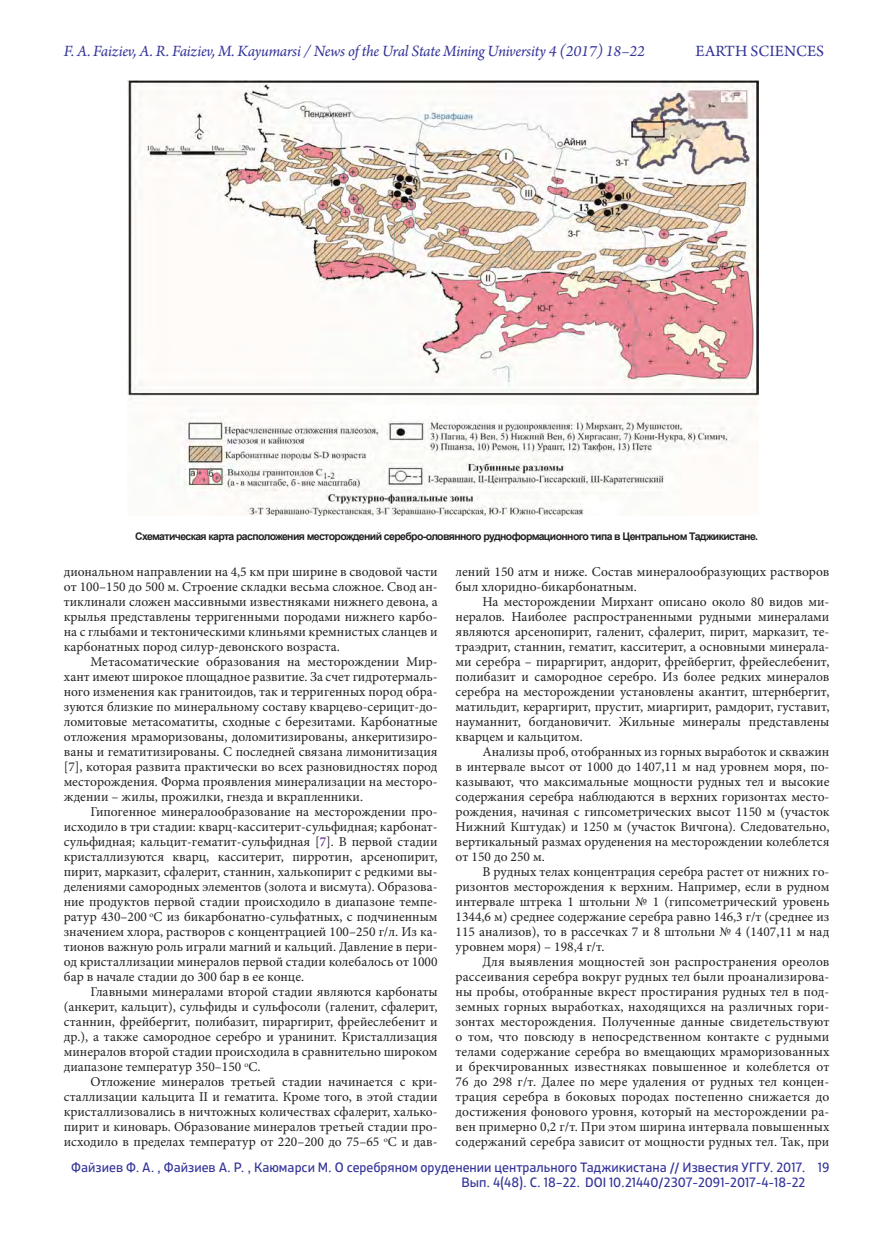
<style>
.page{position:relative;width:872px;height:1234px;background:#fff}
.page>*{position:absolute;margin:0;border:0;box-sizing:border-box;transform-origin:0 0}
.t1{font:italic 16.5px "Arno Pro";letter-spacing:-.015em;color:#339}
.t2{font:16.5px "Arno Pro";color:#339}
.Обычный{font:13.5px/15px "Minion Pro";color:#231f20;text-align:justify}
.Обычный-2{font:13.5px/15px "XXII Centar";color:#339}
.Обычный-3{font:700 10.5px "Arial";letter-spacing:-.055em;color:#231f20}
.s1{color:#4b0082}
</style>
<div class="page">
<img style="left:128px;top:81px;width:630px;height:434px">
<p class="t1" style="left:64px;top:41px;width:582px">F. A. Faiziev, A. R. Faiziev, M. Kayumarsi / News of the Ural State Mining University 4 (2017) 18–22</p>
<p class="t2" style="left:695px;top:41px;width:130px">EARTH SCIENCES</p>
<p class="Обычный-3" style="left:135px;top:529px;width:624px">Схематическая карта расположения месторождений серебро-оловянного рудноформационного типа в Центральном Таджикистане.</p>
<p class="Обычный" style="left:64px;top:564px;width:375px">диональном направлении на 4,5 км при ширине в сводовой части от 100–150 до 500 м. Строение складки весьма сложное. Свод ан&shy;тиклинали сложен массивными известняками нижнего девона, а крылья представлены терригенными породами нижнего карбо&shy;на с глыбами и тектоническими клиньями кремнистых сланцев и карбонатных пород силур-девонского возраста.</p>
<p class="Обычный" style="left:64px;top:654px;width:375px;text-indent:27px">Метасоматические образования на месторождении Мир&shy;хант имеют широкое площадное развитие. За счет гидротермаль&shy;ного изменения как гранитоидов, так и терригенных пород обра&shy;зуются близкие по минеральному составу кварцево-серицит-до&shy;ломитовые метасоматиты, сходные с березитами. Карбонатные отложения мраморизованы, доломитизированы, анкеритизиро&shy;ваны и гематитизированы. С последней связана лимонитизация [7], которая развита практически во всех разновидностях пород месторождения. Форма проявления минерализации на месторо&shy;ждении – жилы, прожилки, гнезда и вкрапленники.</p>
<p class="Обычный" style="left:64px;top:804px;width:375px;text-indent:27px">Гипогенное минералообразование на месторождении про&shy;исходило в три стадии: кварц-касситерит-сульфидная; карбонат&shy;сульфидная; кальцит-гематит-сульфидная [<span class="s1">7</span>]. В первой стадии кристаллизуются кварц, касситерит, пирротин, арсенопирит, пирит, марказит, сфалерит, станнин, халькопирит с редкими вы&shy;делениями самородных элементов (золота и висмута). Образова&shy;ние продуктов первой стадии происходило в диапазоне темпе&shy;ратур 430–200 <sup>о</sup>С из бикарбонатно-сульфатных, с подчиненным значением хлора, растворов с концентрацией 100–250 г/л. Из ка&shy;тионов важную роль играли магний и кальций. Давление в пери&shy;од кристаллизации минералов первой стадии колебалось от 1000 бар в начале стадии до 300 бар в ее конце.</p>
<p class="Обычный" style="left:64px;top:984px;width:375px;text-indent:27px">Главными минералами второй стадии являются карбонаты (анкерит, кальцит), сульфиды и сульфосоли (галенит, сфалерит, станнин, фрейбергит, полибазит, пираргирит, фрейеслебенит и др.), а также самородное серебро и уранинит. Кристаллизация минералов второй стадии происходила в сравнительно широком диапазоне температур 350–150 <sup>о</sup>С.</p>
<p class="Обычный" style="left:64px;top:1074px;width:375px;text-indent:27px">Отложение минералов третьей стадии начинается с кри&shy;сталлизации кальцита II и гематита. Кроме того, в этой стадии кристаллизовались в ничтожных количествах сфалерит, халько&shy;пирит и киноварь. Образование минералов третьей стадии про&shy;исходило в пределах температур от 220–200 до 75–65 <sup>о</sup>С и дав-</p>
<p class="Обычный" style="left:455px;top:564px;width:375px">лений 150 атм и ниже. Состав минералообразующих растворов был хлоридно-бикарбонатным.</p>
<p class="Обычный" style="left:455px;top:594px;width:375px;text-indent:27px">На месторождении Мирхант описано около 80 видов ми&shy;нералов. Наиболее распространенными рудными минералами являются арсенопирит, галенит, сфалерит, пирит, марказит, те&shy;траэдрит, станнин, гематит, касситерит, а основными минерала&shy;ми серебра – пираргирит, андорит, фрейбергит, фрейеслебенит, полибазит и самородное серебро. Из более редких минералов серебра на месторождении установлены акантит, штернбергит, матильдит, кераргирит, прустит, миаргирит, рамдорит, густавит, науманнит, богдановичит. Жильные минералы представлены кварцем и кальцитом.</p>
<p class="Обычный" style="left:455px;top:744px;width:375px;text-indent:27px">Анализы проб, отобранных из горных выработок и скважин в интервале высот от 1000 до 1407,11 м над уровнем моря, по&shy;казывают, что максимальные мощности рудных тел и высокие содержания серебра наблюдаются в верхних горизонтах место&shy;рождения, начиная с гипсометрических высот 1150 м (участок Нижний Кштудак) и 1250 м (участок Вичгона). Следовательно, вертикальный размах оруденения на месторождении колеблется от 150 до 250 м.</p>
<p class="Обычный" style="left:455px;top:864px;width:375px;text-indent:27px">В рудных телах концентрация серебра растет от нижних го&shy;ризонтов месторождения к верхним. Например, если в рудном интервале штрека 1 штольни № 1 (гипсометрический уровень 1344,6 м) среднее содержание серебра равно 146,3 г/т (среднее из 115 анализов), то в рассечках 7 и 8 штольни № 4 (1407,11 м над уровнем моря) – 198,4 г/т.</p>
<p class="Обычный" style="left:455px;top:954px;width:375px;text-indent:27px">Для выявления мощностей зон распространения ореолов рассеивания серебра вокруг рудных тел были проанализирова&shy;ны пробы, отобранные вкрест простирания рудных тел в под&shy;земных горных выработках, находящихся на различных гори&shy;зонтах месторождения. Полученные данные свидетельствуют о том, что повсюду в непосредственном контакте с рудными телами содержание серебра во вмещающих мраморизованных и брекчированных известняках повышенное и колеблется от 76 до 298 г/т. Далее по мере удаления от рудных тел концен&shy;трация серебра в боковых породах постепенно снижается до достижения фонового уровня, который на месторождении ра&shy;вен примерно 0,2 г/т. При этом ширина интервала повышенных содержаний серебра зависит от мощности рудных тел. Так, при</p>
<p class="Обычный-2" style="left:461px;top:1159px;width:369px;text-indent:-390px">Файзиев Ф. А. , Файзиев А. Р. , Каюмарси М. О серебряном оруденении центрального Таджикистана // Известия УГГУ. 2017. 19<br>Вып. 4(48). С. 18–22. DOI 10.21440/2307-2091-2017-4-18-22</p>
</div>
